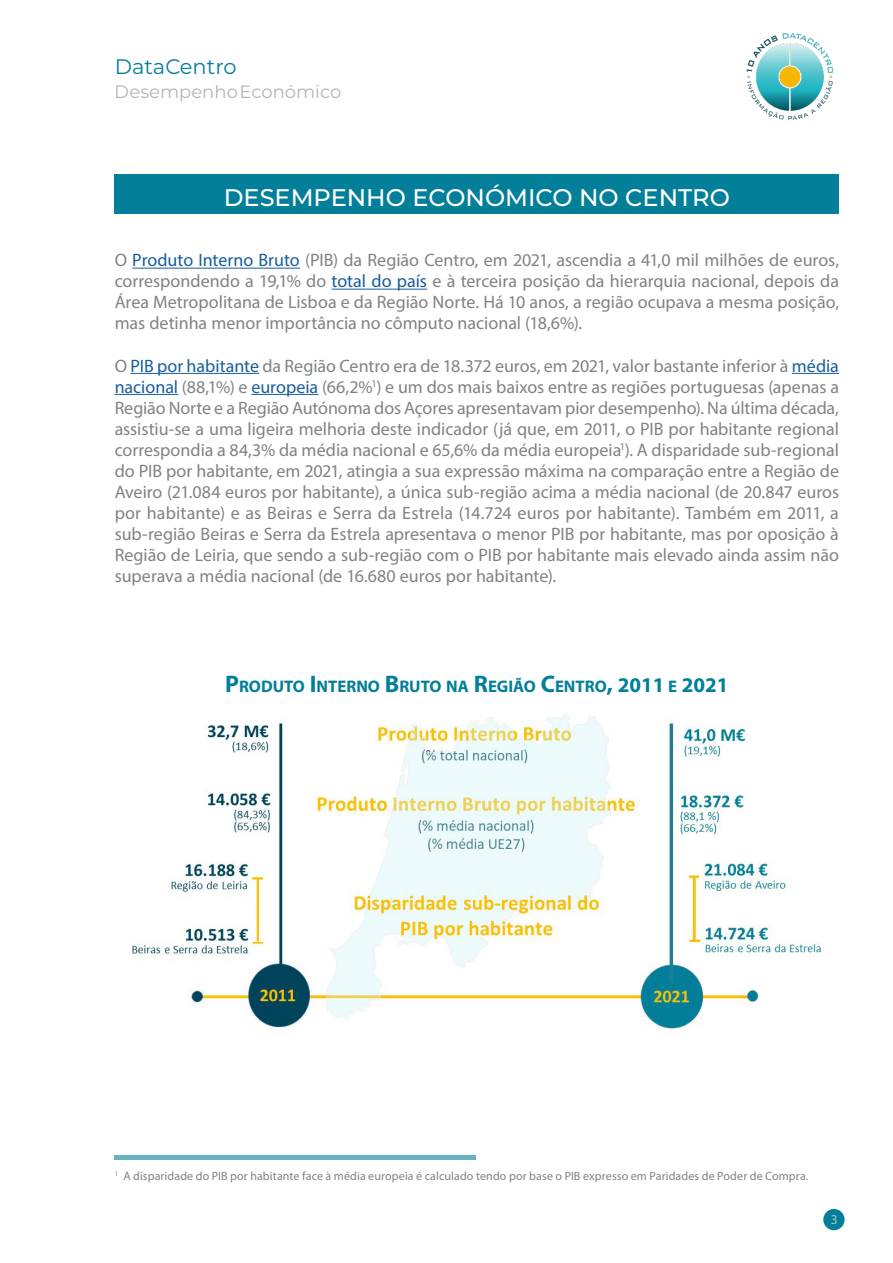
<style>
.page{position:relative;width:893px;height:1263px;background:#fff}
.page>*{position:absolute;margin:0;border:0;box-sizing:border-box;transform-origin:0 0}
.A_-_TITULO_entrada{font:500 24px "Montserrat";color:#fff}
.t1{font:21px "Montserrat";color:#037f99}
.A_-_texto_corrido{font:18px/21px "Myriad Pro";color:#808285;text-align:justify}
.t2{font:18px "Montserrat";color:#808285}
.A_-_TITULO_entrada-2{font:700 16.8px "Myriad Pro";color:#037f99}
.t3{font:13.5px "Myriad Pro";color:#fff}
.B_-_numeração_grande{font:12px "Myriad Pro";letter-spacing:.01em;color:#808285}
.s1{color:#175d9e}
.s2{font-size:24px}
.s3{font-size:21px}
</style>
<div class="page">
<div style="left:827px;top:1213px;width:14px;height:13px;background:#037f99;border-radius:50%"></div>
<div style="left:823px;top:1209px;width:22px;height:21px;border:8px solid #037f99;border-radius:50%"></div>
<img style="left:746px;top:33px;width:88px;height:88px">
<div style="left:115px;top:175px;width:724px;height:39px;background:#037f99"></div>
<hr style="left:132px;top:268px;width:168px;height:1px;background:#175d9e">
<hr style="left:332px;top:289px;width:95px;height:1px;background:#175d9e">
<hr style="left:130px;top:373px;width:129px;height:1px;background:#175d9e">
<hr style="left:792px;top:373px;width:47px;height:1px;background:#175d9e">
<hr style="left:115px;top:394px;width:63px;height:1px;background:#175d9e">
<hr style="left:251px;top:394px;width:67px;height:1px;background:#175d9e">
<img style="left:132px;top:715px;width:689px;height:314px">
<hr style="left:115px;top:1155px;width:361px;height:4px;background:#68b2c2">
<p class="t1" style="left:115px;top:52px;width:124px">DataCentro</p>
<p class="t2" style="left:115px;top:80px;width:228px">Desempenho Económico</p>
<p class="A_-_TITULO_entrada" style="left:224px;top:181px;width:508px">DESEMPENHO ECONÓMICO NO CENTRO</p>
<p class="A_-_texto_corrido" style="left:115px;top:249px;width:726px">O <span class="s1">Produto Interno Bruto</span> (PIB) da Região Centro, em 2021, ascendia a 41,0 mil milhões de euros, correspondendo a 19,1% do <span class="s1">total do país</span> e à terceira posição da hierarquia nacional, depois da Área Metropolitana de Lisboa e da Região Norte. Há 10 anos, a região ocupava a mesma posição, mas detinha menor importância no cômputo nacional (18,6%).</p>
<p class="A_-_texto_corrido" style="left:115px;top:355px;width:726px">O <span class="s1">PIB por habitante</span> da Região Centro era de 18.372 euros, em 2021, valor bastante inferior à <span class="s1">média nacional</span> (88,1%) e <span class="s1">europeia</span> (66,2%<sup>1</sup>) e um dos mais baixos entre as regiões portuguesas (apenas a Região Norte e a Região Autónoma dos Açores apresentavam pior desempenho). Na última década, assistiu-se a uma ligeira melhoria deste indicador (já que, em 2011, o PIB por habitante regional correspondia a 84,3% da média nacional e 65,6% da média europeia<sup>1</sup>). A disparidade sub-regional do PIB por habitante, em 2021, atingia a sua expressão máxima na comparação entre a Região de Aveiro (21.084 euros por habitante), a única sub-região acima a média nacional (de 20.847 euros por habitante) e as Beiras e Serra da Estrela (14.724 euros por habitante). Também em 2011, a sub-região Beiras e Serra da Estrela apresentava o menor PIB por habitante, mas por oposição à Região de Leiria, que sendo a sub-região com o PIB por habitante mais elevado ainda assim não superava a média nacional (de 16.680 euros por habitante).</p>
<p class="A_-_TITULO_entrada-2" style="left:225px;top:675px;width:505px"><span class="s2">P</span>RODUTO <span class="s2">I</span>NTERNO <span class="s2">B</span>RUTO NA <span class="s2">R</span>EGIÃO <span class="s2">C</span>ENTRO<span class="s2">,</span> <span class="s3">2011</span> E <span class="s3">2021</span></p>
<p class="B_-_numeração_grande" style="left:115px;top:1169px;width:695px"><sup>1</sup> A disparidade do PIB por habitante face à média europeia é calculado tendo por base o PIB expresso em Paridades de Poder de Compra.</p>
<p class="t3" style="left:830px;top:1211px;width:8px">3</p>
</div>
